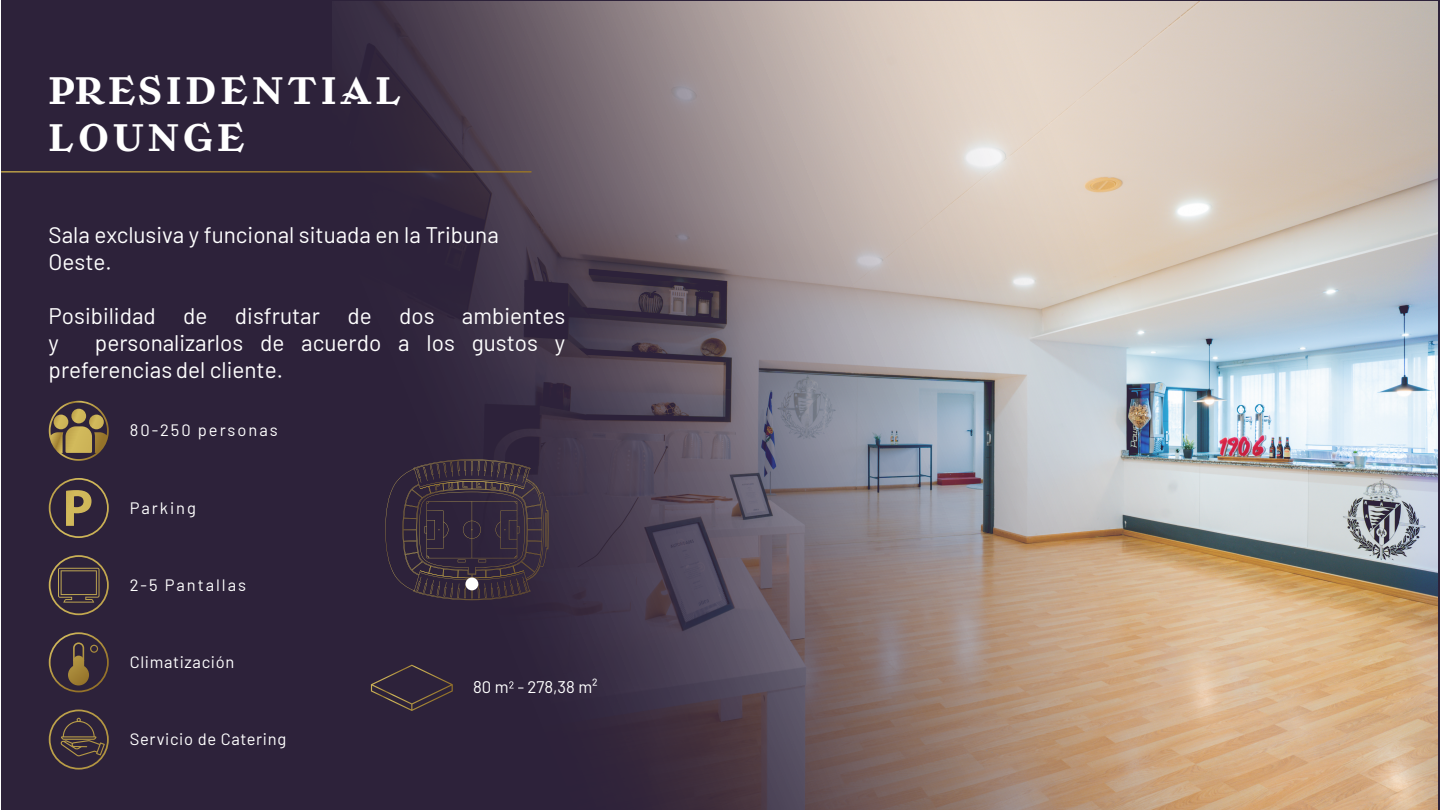
<style>
.page{position:relative;width:1440px;height:810px;background:#fff}
.page>*{position:absolute;margin:0;border:0;box-sizing:border-box;transform-origin:0 0}
.t1{font:38.25px/47.7px "Pucela Condensed";letter-spacing:.12em;color:#fff}
.t2{font:22.5px/27px "Barlow";color:#fff}
.t3{font:16.8px "Barlow";color:#fff}
.t4{font:16.5px "Barlow";letter-spacing:.12em;color:#fff}
.t5{font:16.5px "Barlow";letter-spacing:.04em;color:#fff}
</style>
<div class="page">
<img style="left:1px;top:0;width:1439px;height:810px">
<svg style="left:371px;top:665px;width:82px;height:46px"></svg>
<svg style="left:509px;top:681px;width:14px;height:8px"></svg>
<svg style="left:385px;top:459px;width:164px;height:141px"></svg>
<div style="left:465px;top:578px;width:13px;height:12px;background:#fff;border-radius:50%"></div>
<svg style="left:49px;top:401px;width:60px;height:60px"></svg>
<svg style="left:49px;top:555px;width:60px;height:60px"></svg>
<svg style="left:49px;top:478px;width:60px;height:60px"></svg>
<svg style="left:49px;top:632px;width:60px;height:60px"></svg>
<svg style="left:49px;top:710px;width:60px;height:60px"></svg>
<svg style="left:1px;top:171px;width:530px;height:2px"></svg>
<h1 class="t1" style="left:49px;top:67px;width:354px">PRESIDENTIAL<br>LOUNGE</h1>
<p class="t2" style="left:49px;top:219px;width:452px">Sala exclusiva y funcional situada en la Tribuna<br>Oeste.</p>
<p class="t2" style="left:49px;top:300px;width:518px">Posibilidad de disfrutar de dos ambientes y</p>
<p class="t2" style="left:49px;top:327px;width:518px;text-indent:46px">personalizarlos de acuerdo a los gustos y preferencias del cliente.</p>
<p class="t4" style="left:130px;top:419px;width:149px">80-250 personas</p>
<p class="t4" style="left:130px;top:496px;width:68px">Parking</p>
<p class="t4" style="left:130px;top:573px;width:118px">2-5 Pantallas</p>
<p class="t5" style="left:130px;top:650px;width:106px">Climatización</p>
<p class="t5" style="left:130px;top:727px;width:158px">Servicio de Catering</p>
<p class="t3" style="left:473px;top:675px;width:126px">80 m 278,38 m²</p>
</div>
